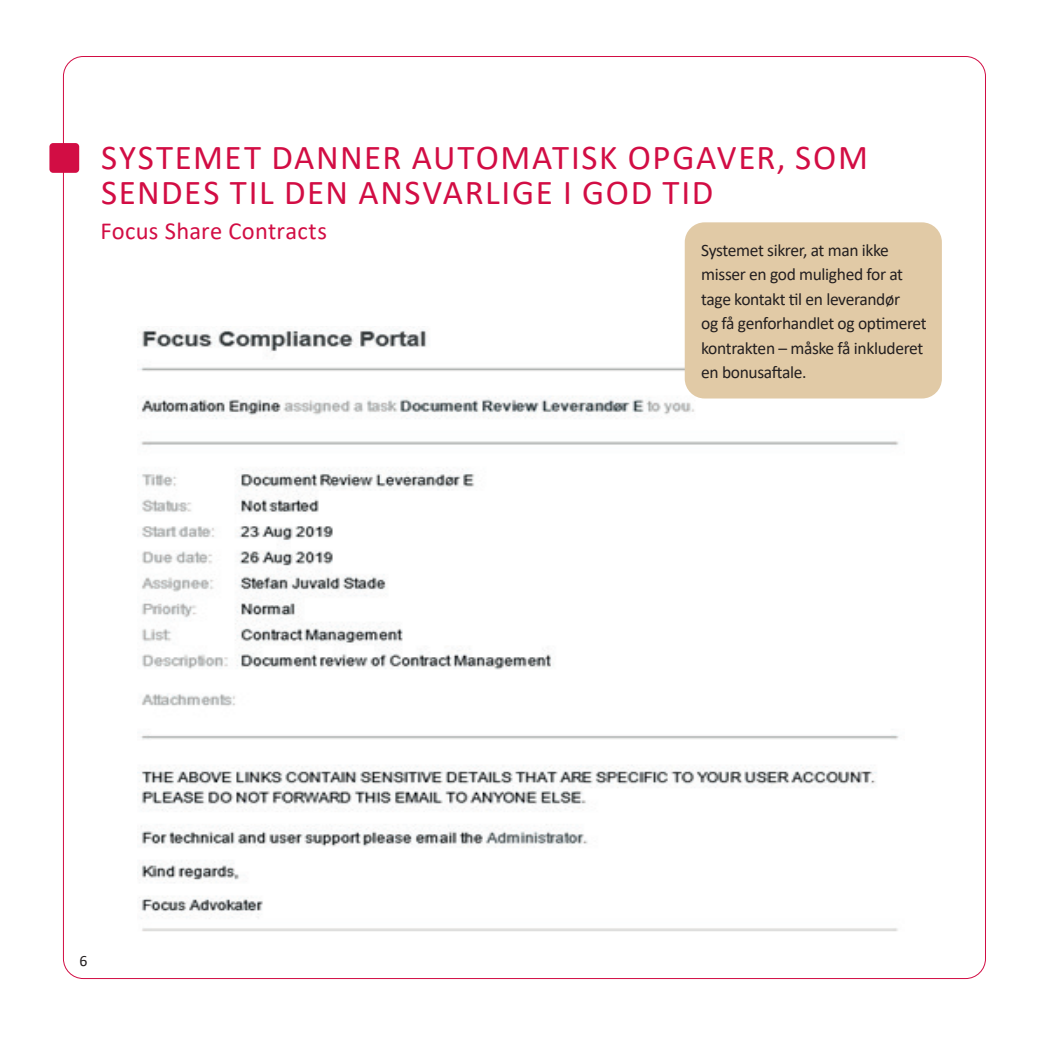
<style>
.page{position:relative;width:1042px;height:1042px;background:#fff}
.page>*{position:absolute;margin:0;border:0;box-sizing:border-box;transform-origin:0 0}
.t1{font:35px/35px "Calibri";letter-spacing:.045em;color:#d20d44}
.t2{font:24.5px "Calibri";letter-spacing:.01em;color:#d20d44}
.t3{font:17.5px/24.5px "Calibri";letter-spacing:-.02em;color:#231f20}
.t4{font:15.75px "Calibri";color:#231f20}
</style>
<div class="page">
<div style="left:49px;top:143px;width:30px;height:30px;background:#d20d44;border-radius:4px"></div>
<img style="left:137px;top:326px;width:767px;height:606px">
<div style="left:685px;top:222px;width:257px;height:176px;background:#e1caa6;border-radius:20px"></div>
<h1 class="t1" style="left:101px;top:139px;width:768px">SYSTEMET DANNER AUTOMATISK OPGAVER, SOM<br>SENDES TIL DEN ANSVARLIGE I GOD TID</h1>
<h2 class="t2" style="left:100px;top:219px;width:228px">Focus Share Contracts</h2>
<p class="t3" style="left:701px;top:237px;width:227px">Systemet sikrer, at man ikke misser en god mulighed for at tage kontakt 琀椀l en leverandør<br>og få genforhandlet og op琀椀meret kontrakten – måske få inkluderet en bonusa昀琀ale.</p>
<p class="t4" style="left:79px;top:950px;width:9px">6</p>
</div>
